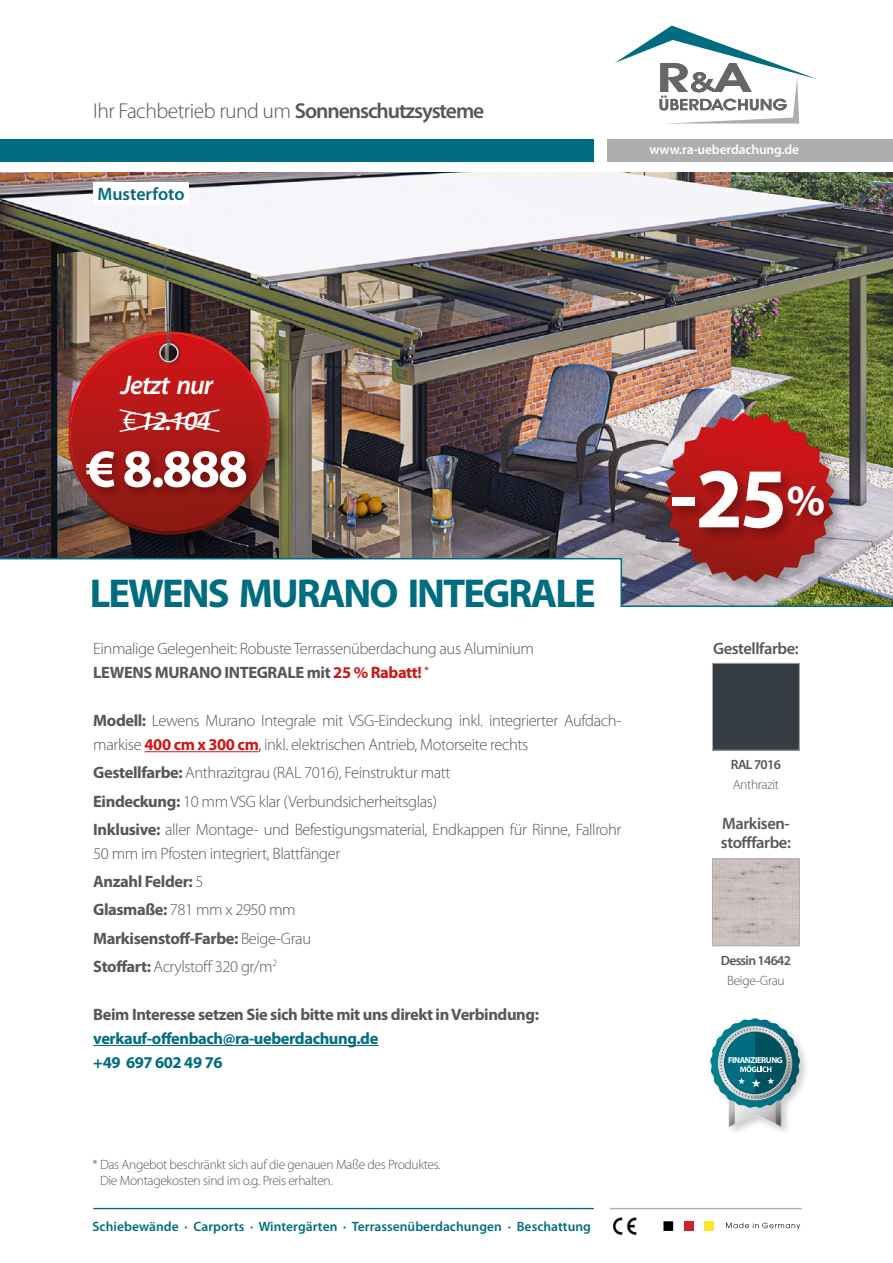
<style>
.page{position:relative;width:893px;height:1263px;background:#fff}
.page>*{position:absolute;margin:0;border:0;box-sizing:border-box;transform-origin:0 0}
.t1{font:700 85.8px "Myriad Pro";color:#fff}
.t2{font:700 54px "Myriad Pro";color:#fff}
.t3{font:700 40.5px "Myriad Pro";letter-spacing:-.05em;color:#006c7f}
.t4{font:italic 600 27px "Myriad Pro";letter-spacing:-.04em;color:#fff}
.t5{font:300 21.6px "Myriad Pro";letter-spacing:-.025em;color:#575756}
.t6{font:600 18px "Myriad Pro";color:#006c7f}
.t7{font:300 16.5px/28.2px "Myriad Pro";letter-spacing:-.025em;color:#575756}
.t8{font:700 16.5px "Myriad Pro";letter-spacing:-.025em;color:#575756}
.t9{font:700 16.5px "Myriad Pro";letter-spacing:-.025em;color:#036d7f}
.t10{font:600 16.5px/18.9px "Myriad Pro";letter-spacing:-.025em;color:#575756}
.t11{font:700 16.5px "Myriad Pro";letter-spacing:-.025em;color:#006c7f}
.t12{font:300 13.5px/16.2px "Myriad Pro";letter-spacing:-.025em;color:#575756}
.t13{font:600 13.5px "Myriad Pro";letter-spacing:.005em;color:#006c7f}
.t14{font:600 13.5px "Myriad Pro";letter-spacing:-.01em;color:#fff}
.t15{font:600 13.5px "Myriad Pro";letter-spacing:-.05em;color:#575756}
.t16{font:700 8.7px "Myriad Pro";letter-spacing:-.05em;color:#fff}
.s1{font-weight:600}
.s2{font-weight:400;font-style:normal}
.s3{font-weight:700}
.s4{font-weight:700;color:#cc171a}
.s5{font-weight:700;color:#cd1719}
.s6{color:#000}
.s7{font-size:43.5px}
</style>
<div class="page">
<hr style="left:145px;top:751px;width:113px;height:1px;background:#cd1719">
<hr style="left:93px;top:1045px;width:285px;height:1px;background:#036d7f">
<img style="left:0;top:172px;width:893px;height:385px">
<div style="left:714px;top:665px;width:83px;height:83px;background:#363d43"></div>
<div style="left:712px;top:663px;width:87px;height:87px;border:1px solid #adaeb0"></div>
<svg style="left:0;top:557px;width:893px;height:50px"></svg>
<svg style="left:615px;top:26px;width:202px;height:98px"></svg>
<div style="left:0;top:139px;width:594px;height:23px;background:#006c7f"></div>
<div style="left:607px;top:139px;width:286px;height:23px;background:#adaeb0"></div>
<div style="left:662px;top:410px;width:186px;height:186px;background:#000;opacity:.28"></div>
<svg style="left:664px;top:412px;width:170px;height:170px;background:#aa504c"></svg>
<div style="left:669px;top:469px;width:169px;height:74px;background:#000;opacity:.28"></div>
<div style="left:71px;top:252px;width:222px;height:305px;background:#000;opacity:.32"></div>
<img style="left:71px;top:249px;width:196px;height:282px">
<div style="left:709px;top:1016px;width:102px;height:121px;background:#000;opacity:.19"></div>
<svg style="left:710px;top:1018px;width:90px;height:109px"></svg>
<img style="left:714px;top:861px;width:84px;height:83px">
<div style="left:712px;top:859px;width:88px;height:87px;border:1px solid #adaeb0"></div>
<div style="left:93px;top:182px;width:96px;height:22px;background:#fff"></div>
<svg style="left:663px;top:1221px;width:137px;height:10px"></svg>
<img style="left:613px;top:1217px;width:24px;height:19px">
<hr style="left:93px;top:1208px;width:501px;height:1px;background:#006c7f">
<hr style="left:610px;top:1208px;width:192px;height:1px;background:#adaeb0">
<h3 class="t5" style="left:93px;top:98px;width:393px">Ihr Fachbetrieb rund um <span class="s1">Sonnenschutzsysteme</span></h3>
<p class="t6" style="left:97px;top:182px;width:89px">Musterfoto</p>
<p class="t14" style="left:649px;top:141px;width:151px">www.ra-ueberdachung.de</p>
<h3 class="t4" style="left:121px;top:368px;width:94px">Jetzt nur</h3>
<h3 class="t4" style="left:123px;top:404px;width:89px"><span class="s2">€</span> 12.104</h3>
<h2 class="t2" style="left:86px;top:433px;width:163px">€ 8.888</h2>
<h3 class="t3" style="left:90px;top:566px;width:507px">LEWENS MURANO INTEGRALE</h3>
<p class="t7" style="left:93px;top:636px;width:442px;line-height:24px">Einmalige Gelegenheit: Robuste Terrassenüberdachung aus Aluminium<br><span class="s3">LEWENS MURANO INTEGRALE mit</span> <span class="s4">25 % Rabatt!</span> <sup>*</sup></p>
<p class="t7" style="left:93px;top:708px;width:529px;line-height:24px"><span class="s3">Modell:</span> Lewens Murano Integrale mit VSG-Eindeckung inkl. integrierter Aufdach&shy;markise <span class="s5">400 cm x 300 cm</span><span class="s6">,</span> inkl. elektrischen Antrieb, Motorseite rechts</p>
<p class="t7" style="left:93px;top:759px;width:529px"><span class="s3">Gestellfarbe:</span> Anthrazitgrau (RAL 7016), Feinstruktur matt<br><span class="s3">Eindeckung:</span> 10 mm VSG klar (Verbundsicherheitsglas)<br><span class="s3">Inklusive:</span> aller Montage- und Befestigungsmaterial, Endkappen für Rinne, Fallrohr</p>
<p class="t7" style="left:93px;top:839px;width:249px">50 mm im Pfosten integriert, Blattfänger<br><span class="s3">Anzahl Felder:</span> 5<br><span class="s3">Glasmaße:</span> 781 mm x 2950 mm<br><span class="s3">Markisenstoff-Farbe:</span> Beige-Grau<br><span class="s3">Stoffart:</span> Acrylstoff 320 gr/m<sup>2</sup></p>
<p class="t8" style="left:93px;top:1003px;width:447px">Beim Interesse setzen Sie sich bitte mit uns direkt in Verbindung:</p>
<p class="t9" style="left:93px;top:1027px;width:287px">verkauf-offenbach@ra-ueberdachung.de</p>
<p class="t11" style="left:93px;top:1051px;width:131px">+49 697 602 49 76</p>
<p class="t12" style="left:100px;top:1156px;width:342px;text-indent:-8px">* Das Angebot beschränkt sich auf die genauen Maße des Produktes.<br>Die Montagekosten sind im o.g. Preis erhalten.</p>
<p class="t13" style="left:92px;top:1218px;width:500px">Schiebewände · Carports · Wintergärten · Terrassenüberdachungen · Beschattung</p>
<h1 class="t1" style="left:669px;top:442px;width:157px">-25<span class="s7">%</span></h1>
<p class="t10" style="left:713px;top:639px;width:87px">Gestellfarbe:</p>
<p class="t15" style="left:731px;top:756px;width:52px">RAL 7016</p>
<p class="t12" style="left:733px;top:776px;width:48px">Anthrazit</p>
<p class="t10" style="left:721px;top:814px;width:71px">Markisen&shy;stofffarbe:</p>
<p class="t15" style="left:721px;top:951px;width:72px">Dessin 14642</p>
<p class="t12" style="left:727px;top:972px;width:59px">Beige-Grau</p>
<p class="t16" style="left:728px;top:1054px;width:56px">FINANZIERUNG</p>
</div>
